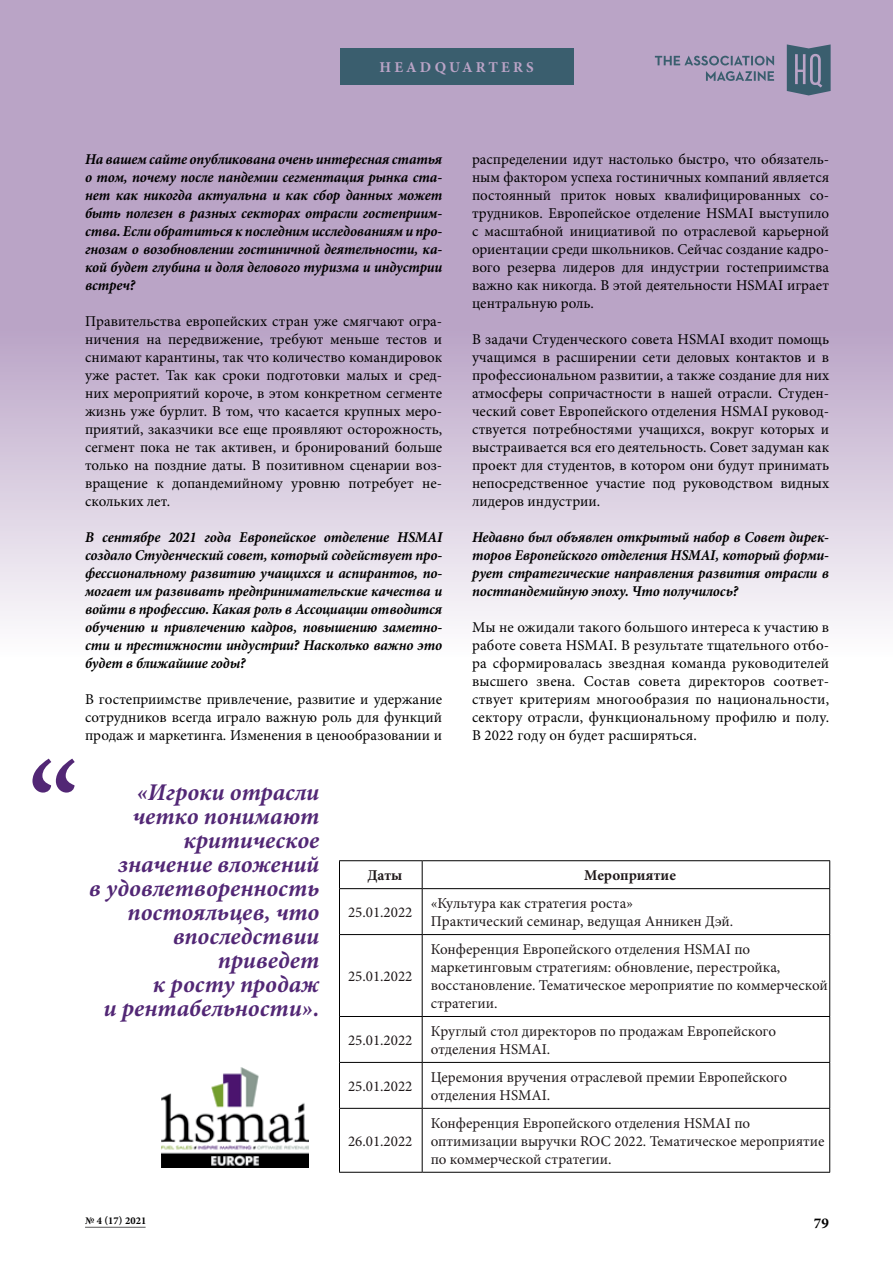
<style>
.page{position:relative;width:893px;height:1263px;background:#fff}
.page>*{position:absolute;margin:0;border:0;box-sizing:border-box;transform-origin:0 0}
.t1{font:105.9px "Freight Neo Pro Semi";color:#522775}
.t2{font:italic 700 24px/24px "Minion Pro";color:#522775;text-align:right}
.t3{font:15px/18px "Minion Pro";color:#000;text-align:justify}
.t4{font:italic 700 15px/18px "Minion Pro";letter-spacing:-.01em;color:#000;text-align:justify;scale:.96 1}
.t5{font:15px/18px "Minion Pro";color:#1f191a}
.t6{font:700 15px "Minion Pro";color:#1f191a}
.t7{font:700 15px "Minion Pro";letter-spacing:.21em;color:#fff}
.t8{font:700 15px "Minion Pro";color:#000}
.t9{font:700 10.5px "Minion Pro";letter-spacing:.01em;color:#000}
</style>
<div class="page">
<svg style="left:0;top:0;width:893px;height:621px;background:#c5b5d0"></svg>
<img style="left:162px;top:1068px;width:147px;height:99px">
<svg style="left:829px;top:861px;width:1px;height:27px"></svg>
<hr style="left:829px;top:889px;width:1px;height:45px;background:#000">
<hr style="left:829px;top:935px;width:1px;height:81px;background:#000">
<hr style="left:829px;top:1017px;width:1px;height:45px;background:#000">
<hr style="left:829px;top:1063px;width:1px;height:45px;background:#000">
<hr style="left:339px;top:860px;width:83px;height:1px;background:#000">
<hr style="left:422px;top:860px;width:408px;height:1px;background:#000">
<hr style="left:339px;top:888px;width:83px;height:1px;background:#000">
<hr style="left:422px;top:888px;width:408px;height:1px;background:#000">
<hr style="left:339px;top:934px;width:83px;height:1px;background:#000">
<hr style="left:422px;top:934px;width:408px;height:1px;background:#000">
<hr style="left:339px;top:1016px;width:83px;height:1px;background:#000">
<hr style="left:422px;top:1016px;width:408px;height:1px;background:#000">
<hr style="left:339px;top:1062px;width:83px;height:1px;background:#000">
<hr style="left:422px;top:1062px;width:408px;height:1px;background:#000">
<hr style="left:339px;top:1108px;width:83px;height:1px;background:#000">
<hr style="left:422px;top:1108px;width:408px;height:1px;background:#000">
<hr style="left:339px;top:1172px;width:83px;height:1px;background:#000">
<hr style="left:422px;top:1172px;width:408px;height:1px;background:#000">
<svg style="left:339px;top:861px;width:1px;height:27px"></svg>
<svg style="left:422px;top:861px;width:1px;height:27px"></svg>
<hr style="left:339px;top:889px;width:1px;height:45px;background:#000">
<hr style="left:422px;top:889px;width:1px;height:45px;background:#000">
<hr style="left:339px;top:935px;width:1px;height:81px;background:#000">
<hr style="left:422px;top:935px;width:1px;height:81px;background:#000">
<hr style="left:339px;top:1017px;width:1px;height:45px;background:#000">
<hr style="left:422px;top:1017px;width:1px;height:45px;background:#000">
<hr style="left:339px;top:1063px;width:1px;height:45px;background:#000">
<hr style="left:422px;top:1063px;width:1px;height:45px;background:#000">
<hr style="left:339px;top:1109px;width:1px;height:63px;background:#000">
<hr style="left:422px;top:1109px;width:1px;height:63px;background:#000">
<hr style="left:829px;top:1109px;width:1px;height:63px;background:#000">
<hr style="left:85px;top:1227px;width:61px;height:1px;background:#585859">
<p class="t7" style="left:379px;top:57px;width:156px">HEADQUARTERS</p>
<h1 class="t1" style="left:29px;top:723px;width:51px">“</h1>
<p class="t4" style="left:85px;top:150px;width:374px">На вашем сайте опубликована очень интересная статья о том, почему после пандемии сегментация рынка ста&shy;нет как никогда актуальна и как сбор данных может быть полезен в разных секторах отрасли гостеприим&shy;ства. Если обратиться к последним исследованиям и про&shy;гнозам о возобновлении гостиничной деятельности, ка&shy;кой будет глубина и доля делового туризма и индустрии встреч?</p>
<p class="t3" style="left:85px;top:312px;width:359px">Правительства европейских стран уже смягчают огра&shy;ничения на передвижение, требуют меньше тестов и снимают карантины, так что количество командировок уже растет. Так как сроки подготовки малых и сред&shy;них мероприятий короче, в этом конкретном сегменте жизнь уже бурлит. В том, что касается крупных меро&shy;приятий, заказчики все еще проявляют осторожность, сегмент пока не так активен, и бронирований больше только на поздние даты. В позитивном сценарии воз&shy;вращение к допандемийному уровню потребует не&shy;скольких лет.</p>
<p class="t4" style="left:85px;top:528px;width:374px">В сентябре 2021 года Европейское отделение HSMAI создало Студенческий совет, который содействует про&shy;фессиональному развитию учащихся и аспирантов, по&shy;могает им развивать предпринимательские качества и войти в профессию. Какая роль в Ассоциации отводится обучению и привлечению кадров, повышению заметно&shy;сти и престижности индустрии? Насколько важно это будет в ближайшие годы?</p>
<p class="t3" style="left:85px;top:690px;width:359px">В гостеприимстве привлечение, развитие и удержание сотрудников всегда играло важную роль для функций продаж и маркетинга. Изменения в ценообразовании и</p>
<p class="t3" style="left:472px;top:150px;width:359px">распределении идут настолько быстро, что обязатель&shy;ным фактором успеха гостиничных компаний является постоянный приток новых квалифицированных со&shy;трудников. Европейское отделение HSMAI выступило с масштабной инициативой по отраслевой карьерной ориентации среди школьников. Сейчас создание кадро&shy;вого резерва лидеров для индустрии гостеприимства важно как никогда. В этой деятельности HSMAI играет центральную роль.</p>
<p class="t3" style="left:472px;top:330px;width:359px">В задачи Студенческого совета HSMAI входит помощь учащимся в расширении сети деловых контактов и в профессиональном развитии, а также создание для них атмосферы сопричастности в нашей отрасли. Студен&shy;ческий совет Европейского отделения HSMAI руковод&shy;ствуется потребностями учащихся, вокруг которых и выстраивается вся его деятельность. Совет задуман как проект для студентов, в котором они будут принимать непосредственное участие под руководством видных лидеров индустрии.</p>
<p class="t4" style="left:472px;top:528px;width:374px">Недавно был объявлен открытый набор в Совет дирек&shy;торов Европейского отделения HSMAI, который форми&shy;рует стратегические направления развития отрасли в постпандемийную эпоху. Что получилось?</p>
<p class="t3" style="left:472px;top:618px;width:359px">Мы не ожидали такого большого интереса к участию в работе совета HSMAI. В результате тщательного отбо&shy;ра сформировалась звездная команда руководителей высшего звена. Состав совета директоров соответ&shy;ствует критериям многообразия по национальности, сектору отрасли, функциональному профилю и полу.<br>В 2022 году он будет расширяться.</p>
<h2 class="t2" style="left:89px;top:780px;width:232px">«Игроки отрасли четко понимают критическое значение вложений<br>в удовлетворенность постояльцев, что впоследствии приведет<br>к росту продаж<br>и рентабельности».</h2>
<p class="t6" style="left:367px;top:865px;width:37px">Даты</p>
<p class="t6" style="left:584px;top:865px;width:93px">Мероприятие</p>
<p class="t5" style="left:348px;top:903px;width:66px">25.01.2022</p>
<p class="t5" style="left:431px;top:894px;width:304px">«Культура как стратегия роста»<br>Практический семинар, ведущая Анникен Дэй.</p>
<p class="t5" style="left:348px;top:967px;width:66px">25.01.2022</p>
<p class="t5" style="left:431px;top:940px;width:399px">Конференция Европейского отделения HSMAI по маркетинговым стратегиям: обновление, перестройка, восстановление. Тематическое мероприятие по коммерческой стратегии.</p>
<p class="t5" style="left:348px;top:1031px;width:66px">25.01.2022</p>
<p class="t5" style="left:431px;top:1022px;width:347px">Круглый стол директоров по продажам Европейского отделения HSMAI.</p>
<p class="t5" style="left:348px;top:1077px;width:66px">25.01.2022</p>
<p class="t5" style="left:431px;top:1068px;width:358px">Церемония вручения отраслевой премии Европейского отделения HSMAI.</p>
<p class="t5" style="left:348px;top:1132px;width:66px">26.01.2022</p>
<p class="t5" style="left:431px;top:1114px;width:395px">Конференция Европейского отделения HSMAI по оптимизации выручки ROC 2022. Тематическое мероприятие по коммерческой стратегии.</p>
<p class="t9" style="left:85px;top:1213px;width:63px">№ 4 (17) 2021</p>
<p class="t8" style="left:814px;top:1212px;width:17px">79</p>
</div>
